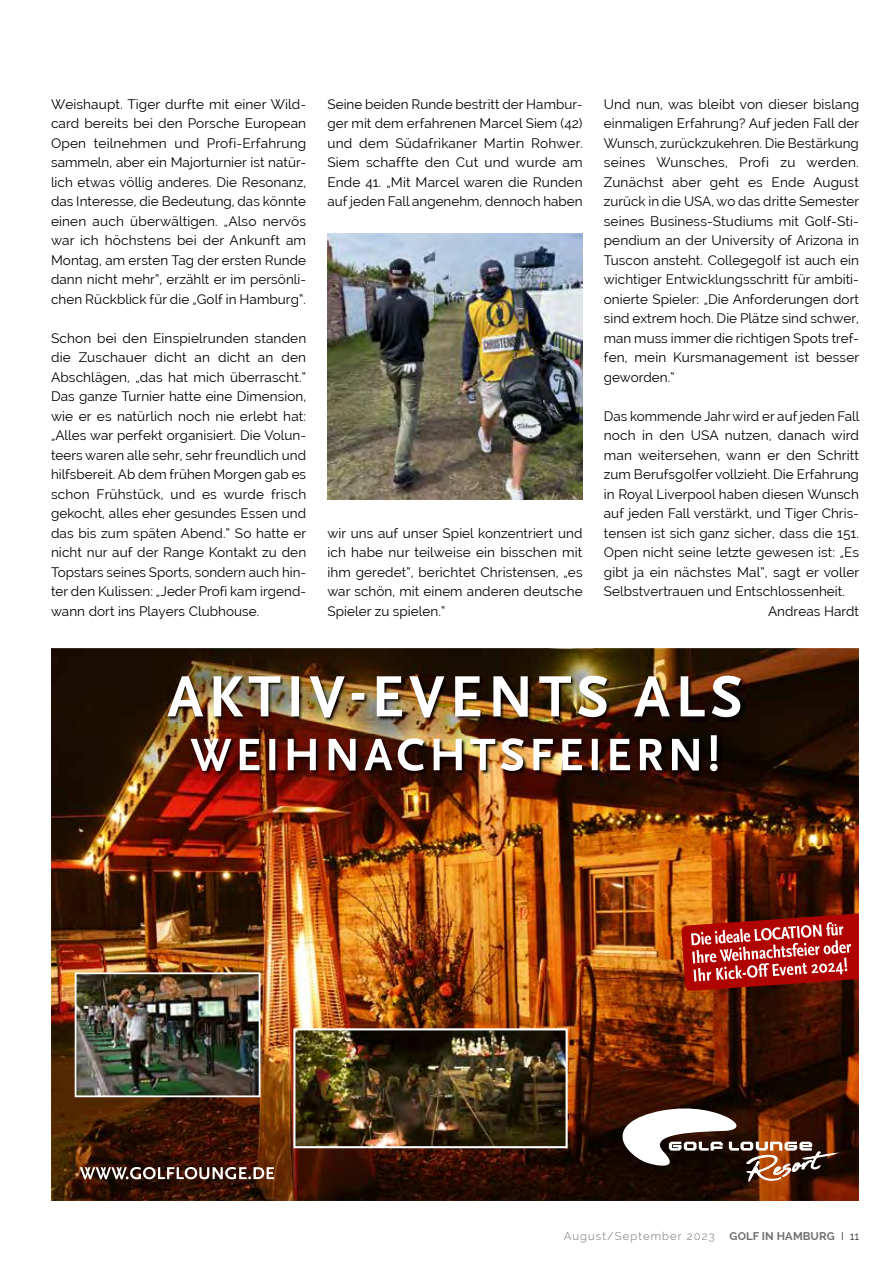
<style>
.page{position:relative;width:893px;height:1263px;background:#fff}
.page>*{position:absolute;margin:0;border:0;box-sizing:border-box;transform-origin:0 0}
.t1{font:13.5px/19.5px "Raleway";letter-spacing:.005em;color:#000;text-align:justify}
.t2{font:300 11.25px "Raleway";letter-spacing:.1em;color:#6f7070}
.t3{font:700 11.25px "Raleway";letter-spacing:.01em;color:#6f7070}
.s1{font-weight:300;color:#000}
</style>
<div class="page">
<img style="left:51px;top:648px;width:808px;height:553px">
<img style="left:190px;top:735px;width:532px;height:40px">
<img style="left:190px;top:735px;width:528px;height:36px">
<img style="left:167px;top:675px;width:578px;height:46px">
<img style="left:167px;top:676px;width:574px;height:41px">
<svg style="left:681px;top:912px;width:178px;height:79px;background:#af342d"></svg>
<svg style="left:619px;top:1105px;width:221px;height:77px"></svg>
<img style="left:296px;top:1031px;width:269px;height:114px">
<div style="left:293px;top:1028px;width:275px;height:120px;border:2px solid #fff"></div>
<svg style="left:80px;top:1167px;width:194px;height:12px"></svg>
<img style="left:78px;top:975px;width:180px;height:119px">
<div style="left:75px;top:972px;width:186px;height:125px;border:2px solid #fff"></div>
<img style="left:327px;top:233px;width:256px;height:267px">
<p class="t1" style="left:51px;top:94px;width:257px">Weishaupt. Tiger durfte mit einer Wild&shy;card bereits bei den Porsche European Open teilnehmen und Profi-Erfahrung sammeln, aber ein Majorturnier ist natür&shy;lich etwas völlig anderes. Die Resonanz, das Interesse, die Bedeutung, das könnte einen auch überwältigen. „Also nervös war ich höchstens bei der Ankunft am Montag, am ersten Tag der ersten Runde dann nicht mehr“, erzählt er im persönli&shy;chen Rückblick für die „Golf in Hamburg“.</p>
<p class="t1" style="left:51px;top:328px;width:257px">Schon bei den Einspielrunden standen die Zuschauer dicht an dicht an den Abschlägen, „das hat mich überrascht.“ Das ganze Turnier hatte eine Dimension, wie er es natürlich noch nie erlebt hat: „Alles war perfekt organisiert. Die Volun&shy;teers waren alle sehr, sehr freundlich und hilfsbereit. Ab dem frühen Morgen gab es schon Frühstück, und es wurde frisch gekocht, alles eher gesundes Essen und das bis zum späten Abend.“ So hatte er nicht nur auf der Range Kontakt zu den Topstars seines Sports, sondern auch hin&shy;ter den Kulissen: „Jeder Profi kam irgend&shy;wann dort ins Players Clubhouse.</p>
<p class="t1" style="left:327px;top:94px;width:257px">Seine beiden Runde bestritt der Hambur&shy;ger mit dem erfahrenen Marcel Siem (42) und dem Südafrikaner Martin Rohwer.<br>Siem schaffte den Cut und wurde am Ende 41. „Mit Marcel waren die Runden auf jeden Fall angenehm, dennoch haben</p>
<p class="t1" style="left:604px;top:94px;width:257px">Und nun, was bleibt von dieser bislang einmaligen Erfahrung? Auf jeden Fall der Wunsch, zurückzukehren. Die Bestärkung seines Wunsches, Profi zu werden.<br>Zunächst aber geht es Ende August zurück in die USA, wo das dritte Semester seines Business-Studiums mit Golf-Sti&shy;pendium an der University of Arizona in Tuscon ansteht. Collegegolf ist auch ein wichtiger Entwicklungsschritt für ambiti&shy;onierte Spieler: „Die Anforderungen dort sind extrem hoch. Die Plätze sind schwer, man muss immer die richtigen Spots tref&shy;fen, mein Kursmanagement ist besser geworden.“</p>
<p class="t1" style="left:604px;top:406px;width:257px">Das kommende Jahr wird er auf jeden Fall</p>
<p class="t1" style="left:604px;top:426px;width:257px">noch in den USA nutzen, danach wird</p>
<p class="t1" style="left:604px;top:445px;width:257px">man weitersehen, wann er den Schritt</p>
<p class="t1" style="left:604px;top:465px;width:257px">zum Berufsgolfer vollzieht. Die Erfahrung</p>
<p class="t1" style="left:604px;top:484px;width:257px">in Royal Liverpool haben diesen Wunsch</p>
<p class="t1" style="left:604px;top:504px;width:257px">auf jeden Fall verstärkt, und Tiger Chris-</p>
<p class="t1" style="left:604px;top:523px;width:257px">tensen ist sich ganz sicher, dass die 151.</p>
<p class="t1" style="left:604px;top:543px;width:257px">Open nicht seine letzte gewesen ist: „Es</p>
<p class="t1" style="left:604px;top:562px;width:257px">gibt ja ein nächstes Mal“, sagt er voller</p>
<p class="t1" style="left:604px;top:582px;width:243px">Selbstvertrauen und Entschlossenheit.</p>
<p class="t1" style="left:768px;top:601px;width:92px">Andreas Hardt</p>
<p class="t1" style="left:327px;top:523px;width:257px">wir uns auf unser Spiel konzentriert und ich habe nur teilweise ein bisschen mit ihm geredet“, berichtet Christensen, „es war schön, mit einem anderen deutsche Spieler zu spielen.“</p>
<p class="t2" style="left:564px;top:1229px;width:152px">August/September 2023</p>
<p class="t3" style="left:730px;top:1229px;width:131px">GOLF IN HAMBURG <span class="s1">I 11</span></p>
</div>
